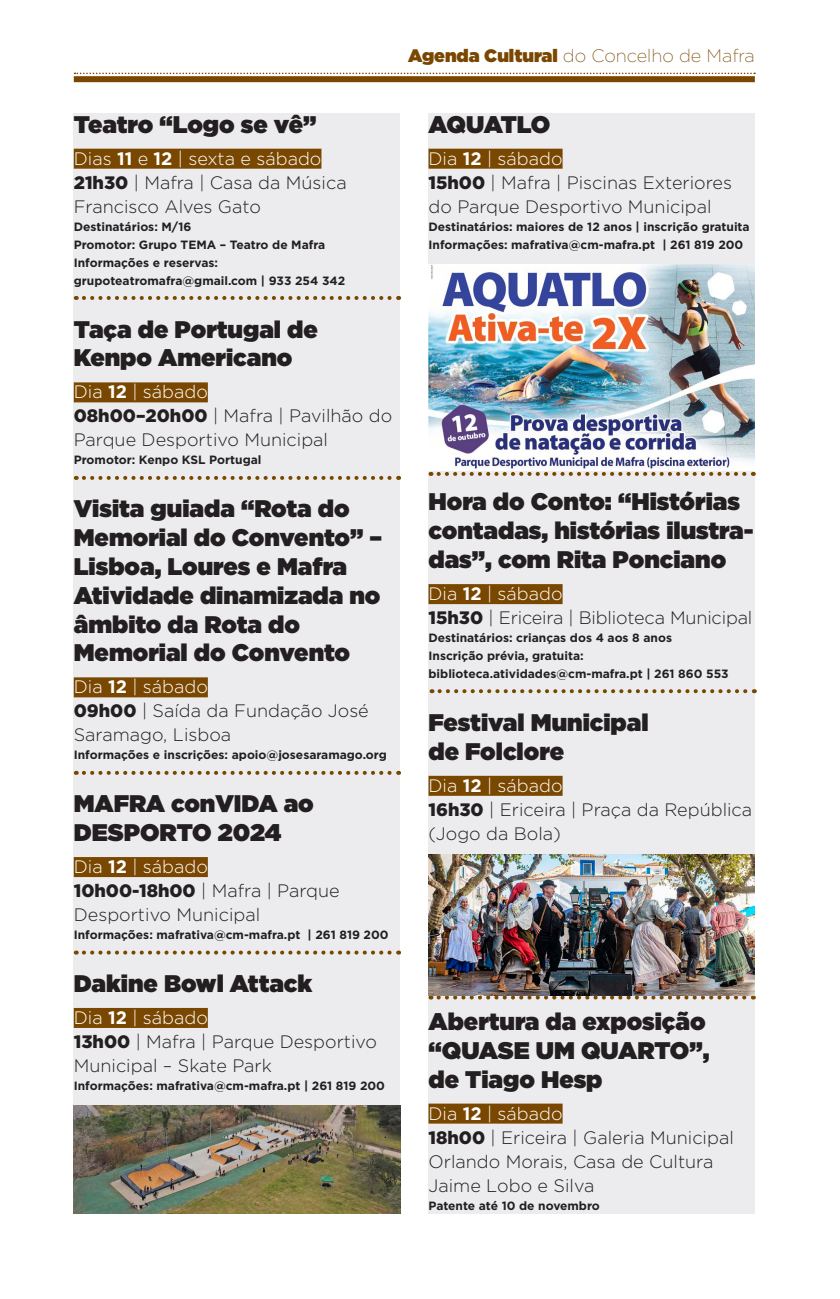
<style>
.page{position:relative;width:840px;height:1299px;background:#fff}
.page>*{position:absolute;margin:0;border:0;box-sizing:border-box;transform-origin:0 0}
.t1{font:900 24px/28.8px "Gotham";color:#231f20}
.t2{font:900 24px "Gotham";letter-spacing:-.035em;color:#231f20}
.t3{font:300 18px/24px "Gotham";color:#231f20}
.t4{font:300 18px "Gotham";color:#fff}
.t5{font:200 18px "Gotham";color:#794700}
.t6{font:700 12px "Gotham";color:#231f20}
.s1{font-weight:900}
.s2{font-weight:700}
</style>
<div class="page">
<div style="left:428px;top:113px;width:326px;height:1100px;background:#ececee"></div>
<div style="left:74px;top:113px;width:326px;height:1100px;background:#ececee"></div>
<div style="left:74px;top:76px;width:680px;height:6px;background:#794700"></div>
<svg style="left:74px;top:73px;width:680px;height:1px"></svg>
<div style="left:428px;top:149px;width:134px;height:20px;background:#794700"></div>
<div style="left:428px;top:584px;width:134px;height:20px;background:#794700"></div>
<div style="left:428px;top:775px;width:134px;height:20px;background:#794700"></div>
<div style="left:428px;top:1103px;width:134px;height:20px;background:#794700"></div>
<div style="left:74px;top:149px;width:247px;height:20px;background:#794700"></div>
<div style="left:74px;top:382px;width:134px;height:20px;background:#794700"></div>
<div style="left:74px;top:677px;width:134px;height:20px;background:#794700"></div>
<div style="left:74px;top:857px;width:134px;height:20px;background:#794700"></div>
<div style="left:74px;top:1007px;width:134px;height:20px;background:#794700"></div>
<svg style="left:84px;top:296px;width:315px;height:4px"></svg>
<svg style="left:438px;top:472px;width:315px;height:4px"></svg>
<svg style="left:84px;top:770px;width:315px;height:4px"></svg>
<svg style="left:439px;top:689px;width:315px;height:4px"></svg>
<svg style="left:438px;top:995px;width:315px;height:4px"></svg>
<svg style="left:84px;top:950px;width:315px;height:4px"></svg>
<svg style="left:84px;top:476px;width:315px;height:4px"></svg>
<img style="left:428px;top:265px;width:326px;height:206px">
<img style="left:428px;top:854px;width:326px;height:141px">
<img style="left:74px;top:1105px;width:326px;height:108px">
<h2 class="t5" style="left:408px;top:45px;width:348px"><span class="s1">Agenda Cultural</span> do Concelho de Mafra</h2>
<p class="t1" style="left:74px;top:109px;width:244px">Teatro “Logo se vê”</p>
<p class="t4" style="left:74px;top:147px;width:249px">Dias <span class="s2">11</span> e <span class="s2">12</span> | sexta e sábado</p>
<p class="t3" style="left:74px;top:170px;width:274px"><span class="s1">21h30</span> | Mafra | Casa da Música</p>
<p class="t3" style="left:74px;top:194px;width:189px">Francisco Alves Gato</p>
<p class="t6" style="left:74px;top:218px;width:119px">Destinatários: M/16</p>
<p class="t6" style="left:74px;top:236px;width:253px">Promotor: Grupo TEMA – Teatro de Mafra</p>
<p class="t6" style="left:74px;top:254px;width:146px">Informações e reservas:</p>
<p class="t6" style="left:74px;top:272px;width:273px">grupoteatromafra@gmail.com | 933 254 342</p>
<p class="t1" style="left:74px;top:314px;width:245px">Taça de Portugal de</p>
<p class="t1" style="left:74px;top:343px;width:220px">Kenpo Americano</p>
<p class="t4" style="left:74px;top:380px;width:135px">Dia <span class="s2">12</span> | sábado</p>
<p class="t3" style="left:74px;top:403px;width:320px"><span class="s1">08h00–20h00</span> | Mafra | Pavilhão do<br>Parque Desportivo Municipal</p>
<p class="t6" style="left:74px;top:452px;width:189px">Promotor: Kenpo KSL Portugal</p>
<p class="t1" style="left:74px;top:494px;width:310px">Visita guiada “Rota do<br>Memorial do Convento” –<br>Lisboa, Loures e Mafra</p>
<p class="t1" style="left:74px;top:580px;width:308px">Atividade dinamizada no âmbito da Rota do</p>
<p class="t1" style="left:74px;top:638px;width:278px">Memorial do Convento</p>
<p class="t4" style="left:74px;top:675px;width:135px">Dia <span class="s2">12</span> | sábado</p>
<p class="t3" style="left:74px;top:698px;width:296px"><span class="s1">09h00</span> | Saída da Fundação José<br>Saramago, Lisboa</p>
<p class="t6" style="left:74px;top:747px;width:314px">Informações e inscrições: apoio@josesaramago.org</p>
<p class="t1" style="left:74px;top:789px;width:241px">MAFRA conVIDA ao</p>
<p class="t1" style="left:74px;top:817px;width:209px">DESPORTO 2024</p>
<p class="t4" style="left:74px;top:855px;width:135px">Dia <span class="s2">12</span> | sábado</p>
<p class="t3" style="left:74px;top:878px;width:267px"><span class="s1">10h00-18h00</span> | Mafra | Parque</p>
<p class="t3" style="left:74px;top:902px;width:188px">Desportivo Municipal</p>
<p class="t6" style="left:74px;top:926px;width:316px">Informações: mafrativa@cm-mafra.pt | 261 819 200</p>
<p class="t1" style="left:74px;top:968px;width:240px">Dakine Bowl Attack</p>
<p class="t4" style="left:74px;top:1006px;width:135px">Dia <span class="s2">12</span> | sábado</p>
<p class="t3" style="left:74px;top:1029px;width:304px"><span class="s1">13h00</span> | Mafra | Parque Desportivo<br>Municipal – Skate Park</p>
<p class="t6" style="left:74px;top:1077px;width:312px">Informações: mafrativa@cm-mafra.pt | 261 819 200</p>
<p class="t2" style="left:428px;top:107px;width:123px">AQUATLO</p>
<p class="t4" style="left:428px;top:147px;width:135px">Dia <span class="s2">12</span> | sábado</p>
<p class="t3" style="left:428px;top:170px;width:305px"><span class="s1">15h00</span> | Mafra | Piscinas Exteriores do Parque Desportivo Municipal</p>
<p class="t6" style="left:428px;top:218px;width:322px">Destinatários: maiores de 12 anos | inscrição gratuita</p>
<p class="t6" style="left:428px;top:236px;width:316px">Informações: mafrativa@cm-mafra.pt | 261 819 200</p>
<p class="t1" style="left:428px;top:487px;width:326px">Hora do Conto: “Histórias contadas, histórias ilustra&shy;das”, com Rita Ponciano</p>
<p class="t4" style="left:428px;top:582px;width:135px">Dia <span class="s2">12</span> | sábado</p>
<p class="t3" style="left:428px;top:605px;width:325px"><span class="s1">15h30</span> | Ericeira | Biblioteca Municipal</p>
<p class="t6" style="left:428px;top:630px;width:245px">Destinatários: crianças dos 4 aos 8 anos</p>
<p class="t6" style="left:428px;top:648px;width:157px">Inscrição prévia, gratuita:</p>
<p class="t6" style="left:428px;top:666px;width:301px">biblioteca.atividades@cm-mafra.pt | 261 860 553</p>
<p class="t1" style="left:428px;top:707px;width:221px">Festival Municipal</p>
<p class="t1" style="left:428px;top:736px;width:137px">de Folclore</p>
<p class="t4" style="left:428px;top:774px;width:135px">Dia <span class="s2">12</span> | sábado</p>
<p class="t3" style="left:428px;top:797px;width:325px"><span class="s1">16h30</span> | Ericeira | Praça da República (Jogo da Bola)</p>
<p class="t1" style="left:428px;top:1006px;width:282px">Abertura da exposição “QUASE UM QUARTO”,</p>
<p class="t1" style="left:428px;top:1064px;width:175px">de Tiago Hesp</p>
<p class="t4" style="left:428px;top:1101px;width:135px">Dia <span class="s2">12</span> | sábado</p>
<p class="t3" style="left:428px;top:1124px;width:307px"><span class="s1">18h00</span> | Ericeira | Galeria Municipal<br>Orlando Morais, Casa de Cultura<br>Jaime Lobo e Silva</p>
<p class="t6" style="left:428px;top:1197px;width:173px">Patente até 10 de novembro</p>
</div>
